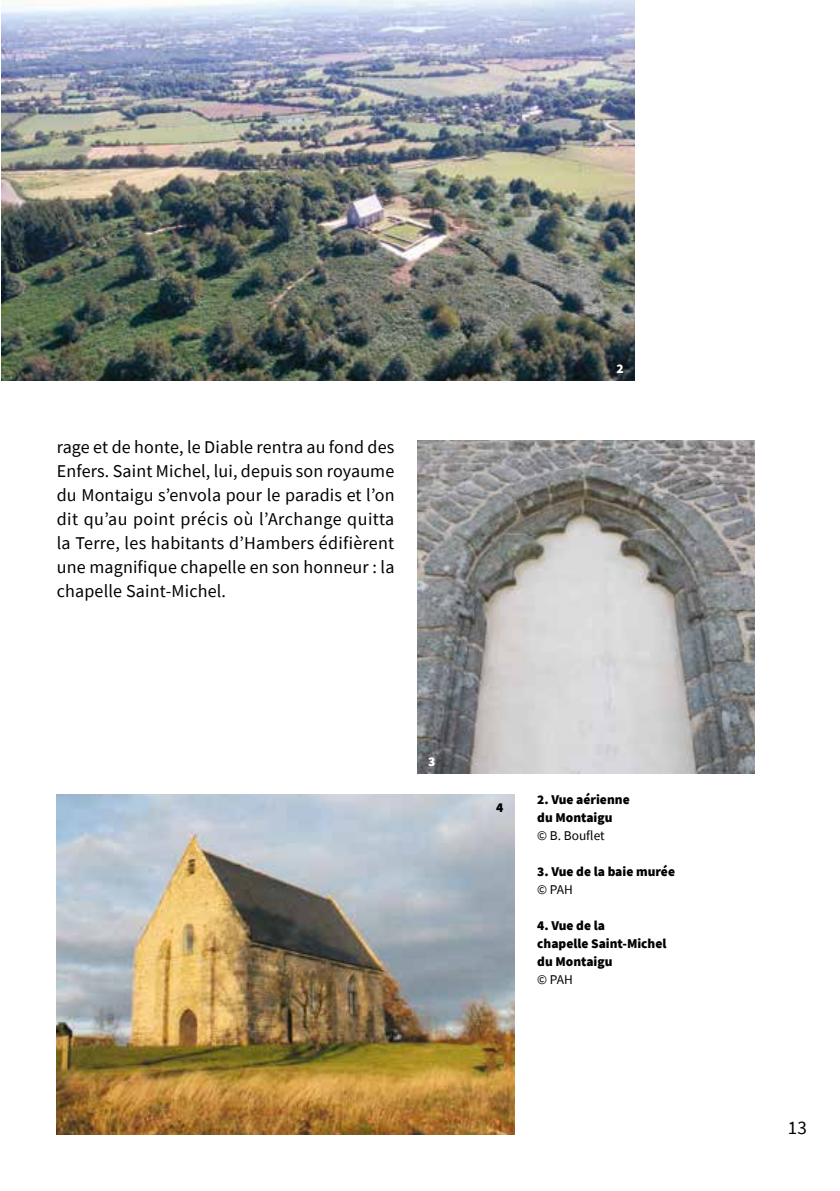
<style>
.page{position:relative;width:840px;height:1191px;background:#fff}
.page>*{position:absolute;margin:0;border:0;box-sizing:border-box;transform-origin:0 0}
.t1{font:19px "Source Sans Pro";color:#000}
.t2{font:18px/24px "Source Sans Pro";letter-spacing:.01em;color:#000;text-align:justify}
.t3{font:900 13.4px/18px "Source Sans Pro";color:#000}
.t4{font:13.4px "Source Sans Pro";color:#000}
.t5{font:900 13.4px "Source Sans Pro";color:#fff}
</style>
<div class="page">
<img style="left:57px;top:794px;width:457px;height:340px">
<img style="left:1px;top:0;width:633px;height:381px">
<img style="left:417px;top:441px;width:337px;height:332px">
<p class="t2" style="left:57px;top:435px;width:339px">rage et de honte, le Diable rentra au fond des Enfers. Saint Michel, lui, depuis son royaume du Montaigu s’envola pour le paradis et l’on dit qu’au point précis où l’Archange quitta la Terre, les habitants d’Hambers édifièrent une magnifique chapelle en son honneur : la chapelle Saint-Michel.</p>
<p class="t5" style="left:616px;top:359px;width:9px">2</p>
<p class="t5" style="left:428px;top:752px;width:9px">3</p>
<p class="t3" style="left:496px;top:798px;width:9px">4</p>
<p class="t3" style="left:537px;top:790px;width:94px">2. Vue aérienne du Montaigu</p>
<p class="t4" style="left:537px;top:827px;width:69px">© B. Bouflet</p>
<p class="t3" style="left:537px;top:862px;width:139px">3. Vue de la baie murée</p>
<p class="t4" style="left:537px;top:881px;width:37px">© PAH</p>
<p class="t3" style="left:537px;top:916px;width:131px">4. Vue de la<br>chapelle Saint-Michel du Montaigu</p>
<p class="t4" style="left:537px;top:971px;width:37px">© PAH</p>
<p class="t1" style="left:787px;top:1116px;width:21px">13</p>
</div>
